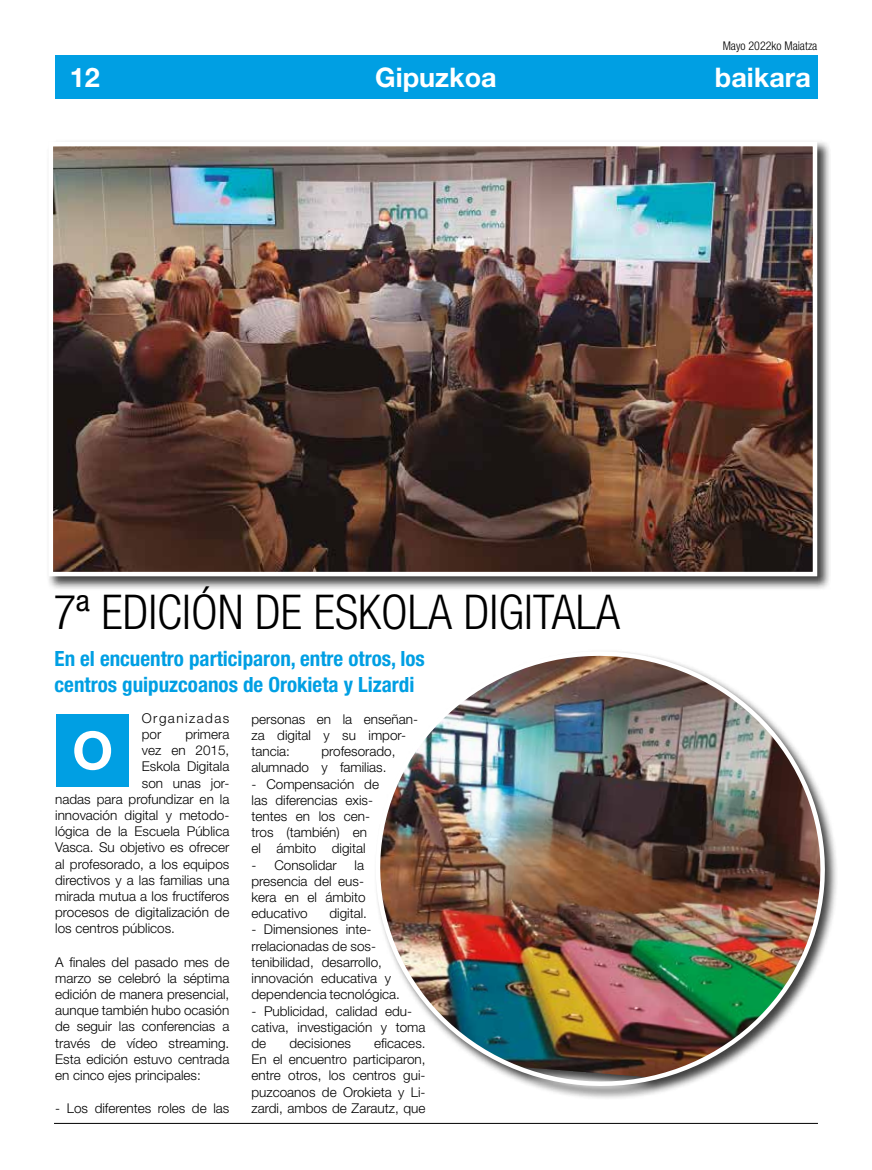
<style>
.page{position:relative;width:872px;height:1170px;background:#fff}
.page>*{position:absolute;margin:0;border:0;box-sizing:border-box;transform-origin:0 0}
.t1{font:700 52.5px "Helvetica Neue LT Std";color:#fff}
.t2{font:300 condensed 48px "Helvetica Neue LT Std";color:#000}
.t3{font:700 27px "Helvetica Neue LT Std";color:#fff}
.t4{font:700 condensed 21px/25.2px "Helvetica Neue LT Std";color:#009fe3}
.t5{font:300 13.5px/16.2px "Helvetica Neue LT Std";color:#000}
.t6{font:300 13.5px/16.2px "Helvetica Neue LT Std";letter-spacing:.105em;color:#000}
.t7{font:300 condensed 12px "Helvetica Neue LT Std";color:#000}
</style>
<div class="page">
<div style="left:55px;top:55px;width:762px;height:44px;background:#009fe3"></div>
<hr style="left:54px;top:1122px;width:764px;height:1px;background:#000">
<div style="left:56px;top:714px;width:73px;height:72px;background:#009fe3"></div>
<div style="left:46px;top:140px;width:785px;height:450px;background:#000;opacity:.75"></div>
<img style="left:54px;top:147px;width:758px;height:424px">
<div style="left:49px;top:142px;width:768px;height:434px;border:4px solid #fff"></div>
<div style="left:374px;top:649px;width:465px;height:450px;background:#000;opacity:.75"></div>
<img style="left:374px;top:649px;width:462px;height:443px">
<p class="t7" style="left:722px;top:39px;width:96px">Mayo 2022ko Maiatza</p>
<h3 class="t3" style="left:70px;top:60px;width:32px">12</h3>
<h3 class="t3" style="left:375px;top:60px;width:123px">Gipuzkoa</h3>
<h3 class="t3" style="left:715px;top:60px;width:97px">baikara</h3>
<h2 class="t2" style="left:53px;top:584px;width:568px">7ª EDICIÓN DE ESKOLA DIGITALA</h2>
<h3 class="t4" style="left:55px;top:646px;width:372px">En el encuentro participaron, entre otros, los centros guipuzcoanos de Orokieta y Lizardi</h3>
<p class="t6" style="left:142px;top:709px;width:89px">Organizadas por</p>
<p class="t5" style="left:185px;top:725px;width:46px">primera</p>
<p class="t5" style="left:142px;top:741px;width:89px">vez en 2015,</p>
<p class="t5" style="left:142px;top:758px;width:89px">Eskola Digitala</p>
<p class="t5" style="left:142px;top:774px;width:89px">son unas jor-</p>
<p class="t5" style="left:55px;top:790px;width:176px">nadas para profundizar en la</p>
<p class="t5" style="left:55px;top:806px;width:176px">innovación digital y metodo-</p>
<p class="t5" style="left:55px;top:822px;width:176px">lógica de la Escuela Pública</p>
<p class="t5" style="left:55px;top:839px;width:176px">Vasca. Su objetivo es ofrecer</p>
<p class="t5" style="left:55px;top:855px;width:176px">al profesorado, a los equipos</p>
<p class="t5" style="left:55px;top:871px;width:176px">directivos y a las familias una</p>
<p class="t5" style="left:55px;top:887px;width:176px">mirada mutua a los fructíferos</p>
<p class="t5" style="left:55px;top:903px;width:176px">procesos de digitalización de</p>
<p class="t5" style="left:55px;top:920px;width:121px">los centros públicos.</p>
<p class="t5" style="left:55px;top:953px;width:176px;text-align:justify">A finales del pasado mes de marzo se celebró la séptima edición de manera presencial, aunque también hubo ocasión de seguir las conferencias a través de vídeo streaming.<br>Esta edición estuvo centrada en cinco ejes principales:</p>
<p class="t5" style="left:55px;top:1099px;width:176px">- Los diferentes roles de las</p>
<h1 class="t1" style="left:72px;top:718px;width:42px">O</h1>
<p class="t5" style="left:251px;top:710px;width:168px">personas en la enseñan&shy;za digital y su impor&shy;tancia:</p>
<p class="t5" style="left:251px;top:743px;width:146px;text-indent:70px">profesorado, alumnado y familias.</p>
<p class="t5" style="left:251px;top:775px;width:129px">- Compensación de las diferencias exis&shy;tentes en los cen&shy;tros (también) en el ámbito digital</p>
<p class="t5" style="left:251px;top:856px;width:87px">- Consolidar</p>
<p class="t5" style="left:251px;top:856px;width:116px;text-align:justify;text-indent:103px">la presencia del eus&shy;kera en el ámbito educativo</p>
<p class="t5" style="left:329px;top:905px;width:39px">digital.</p>
<p class="t5" style="left:251px;top:921px;width:150px">- Dimensiones inte&shy;rrelacionadas de sos&shy;tenibilidad, desarrollo, innovación educativa y dependencia tecnológica.</p>
<p class="t5" style="left:251px;top:1002px;width:176px">- Publicidad, calidad edu&shy;cativa, investigación y toma de</p>
<p class="t5" style="left:251px;top:1034px;width:176px;text-align:justify;text-indent:123px">eficaces.<br>En el encuentro participaron, entre otros, los centros gui&shy;puzcoanos de Orokieta y Li&shy;zardi, ambos de Zarautz, que</p>
<p class="t5" style="left:289px;top:1034px;width:63px">decisiones</p>
</div>
